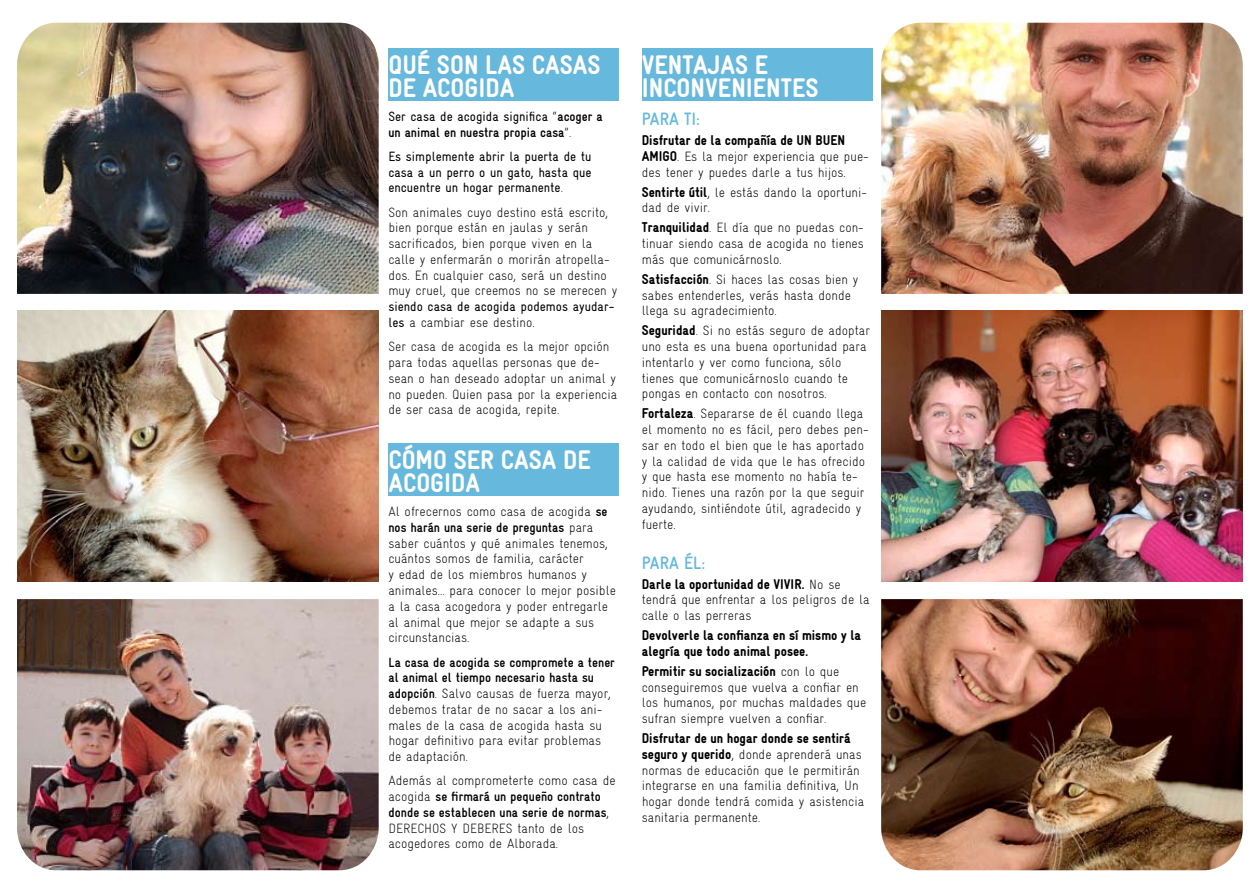
<style>
.page{position:relative;width:1259px;height:893px;background:#fff}
.page>*{position:absolute;margin:0;border:0;box-sizing:border-box;transform-origin:0 0}
.t1{font:900 condensed 27px/22.5px "Gravur";color:#fff}
.t2{font:700 condensed 18px "Gravur";color:#66b8dc}
.t3{font:900 condensed 14.25px/15.8px "Gravur";color:#000}
.t4{font:300 condensed 13.5px/15.8px "Gravur";color:#000}
.t5{font:condensed 13.5px/15.8px "Gravur";color:#000;text-align:justify}
.t6{font:700 condensed 13.5px/15.8px "Gravur";color:#000}
.s1{font-weight:400}
.s2{font-weight:300}
.s3{font-weight:700}
.s4{font-weight:900;font-size:14.25px}
.s5{font-weight:300;font-size:13.5px}
</style>
<div class="page">
<div style="left:388px;top:49px;width:231px;height:52px;background:#66b8dc"></div>
<div style="left:388px;top:443px;width:231px;height:52px;background:#66b8dc"></div>
<div style="left:642px;top:49px;width:230px;height:52px;background:#66b8dc"></div>
<img style="left:17px;top:310px;width:362px;height:271px">
<img style="left:17px;top:23px;width:362px;height:271px">
<img style="left:17px;top:599px;width:362px;height:271px">
<img style="left:881px;top:310px;width:361px;height:271px">
<img style="left:881px;top:23px;width:361px;height:271px">
<img style="left:881px;top:599px;width:361px;height:271px">
<h1 class="t1" style="left:388px;top:54px;width:214px">QUÉ SON LAS CASAS<br>DE ACOGIDA</h1>
<p class="t6" style="left:388px;top:108px;width:216px"><span class="s1">Ser casa de acogida significa</span> <span class="s2">“</span>acoger a un animal en nuestra propia casa<span class="s2">”.</span></p>
<p class="t5" style="left:388px;top:148px;width:205px">Es simplemente abrir la puerta de tu casa a un perro o un gato, hasta que encuentre un hogar permanente<span class="s2">.</span></p>
<p class="t4" style="left:388px;top:204px;width:230px">Son animales cuyo destino está escrito, bien porque están en jaulas y serán sacrificados, bien porque viven en la calle y enfermarán o morirán atropella&shy;dos. En cualquier caso, será un destino muy cruel, que creemos no se merecen y</p>
<p class="t5" style="left:388px;top:299px;width:227px">siendo casa de acogida podemos ayudar&shy;les <span class="s2">a cambiar ese destino.</span></p>
<p class="t4" style="left:388px;top:339px;width:230px">Ser casa de acogida es la mejor opción para todas aquellas personas que de&shy;sean o han deseado adoptar un animal y no pueden. Quien pasa por la experiencia de ser casa de acogida, repite.</p>
<h1 class="t1" style="left:388px;top:449px;width:204px">CÓMO SER CASA DE<br>ACOGIDA</h1>
<p class="t4" style="left:388px;top:504px;width:229px">Al ofrecernos como casa de acogida <span class="s3">se nos harán una serie de preguntas</span> para saber cuántos y qué animales tenemos, cuántos somos de familia, carácter<br>y edad de los miembros humanos y animales... para conocer lo mejor posible a la casa acogedora y poder entregarle al animal que mejor se adapte a sus circunstancias.</p>
<p class="t4" style="left:388px;top:654px;width:228px"><span class="s3">La casa de acogida se compromete a tener al animal el tiempo necesario hasta su adopción</span>. Salvo causas de fuerza mayor, debemos tratar de no sacar a los ani&shy;males de la casa de acogida hasta su hogar definitivo para evitar problemas de adaptación.</p>
<p class="t4" style="left:388px;top:773px;width:229px">Además al comprometerte como casa de acogida <span class="s3">se firmará un pequeño contrato donde se establecen una serie de normas</span>, DERECHOS Y DEBERES tanto de los acogedores como de Alborada.</p>
<h1 class="t1" style="left:642px;top:54px;width:178px">VENTAJAS E<br>INCONVENIENTES</h1>
<h2 class="t2" style="left:642px;top:109px;width:60px">PARA TI:</h2>
<p class="t3" style="left:642px;top:132px;width:205px">Disfrutar de la compañía de UN BUEN</p>
<p class="t4" style="left:642px;top:148px;width:228px"><span class="s4">AMIGO</span>. Es la mejor experiencia que pue&shy;des tener y puedes darle a tus hijos.</p>
<p class="t4" style="left:642px;top:184px;width:227px"><span class="s4">Sentirte útil</span>, le estás dando la oportuni&shy;dad de vivir.</p>
<p class="t4" style="left:642px;top:220px;width:224px;text-align:justify"><span class="s4">Tranquilidad</span>. El día que no puedas con&shy;tinuar siendo casa de acogida no tienes más que comunicárnoslo.</p>
<p class="t4" style="left:642px;top:271px;width:218px"><span class="s4">Satisfacción</span>. Si haces las cosas bien y sabes entenderles, verás hasta donde llega su agradecimiento.</p>
<p class="t4" style="left:642px;top:323px;width:230px"><span class="s4">Seguridad</span>. Si no estás seguro de adoptar uno esta es una buena oportunidad para intentarlo y ver como funciona, sólo tienes que comunicárnoslo cuando te pongas en contacto con nosotros.</p>
<p class="t4" style="left:642px;top:406px;width:228px"><span class="s4">Fortaleza</span>. Separarse de él cuando llega el momento no es fácil, pero debes pen&shy;sar en todo el bien que le has aportado y la calidad de vida que le has ofrecido y que hasta ese momento no había te&shy;nido. Tienes una razón por la que seguir ayudando, sintiéndote útil, agradecido y fuerte.</p>
<h2 class="t2" style="left:642px;top:552px;width:65px">PARA ÉL:</h2>
<p class="t3" style="left:642px;top:576px;width:200px">Darle la oportunidad de VIVIR. <span class="s5">No se</span></p>
<p class="t4" style="left:642px;top:592px;width:229px">tendrá que enfrentar a los peligros de la calle o las perreras</p>
<p class="t3" style="left:642px;top:627px;width:221px">Devolverle la confianza en sí mismo y la alegría que todo animal posee.</p>
<p class="t3" style="left:642px;top:663px;width:199px">Permitir su socialización <span class="s5">con lo que</span></p>
<p class="t4" style="left:642px;top:679px;width:226px">conseguiremos que vuelva a confiar en los humanos, por muchas maldades que sufran siempre vuelven a confiar.</p>
<p class="t3" style="left:642px;top:730px;width:210px">Disfrutar de un hogar donde se sentirá</p>
<p class="t4" style="left:642px;top:746px;width:224px"><span class="s4">seguro y querido</span>, donde aprenderá unas normas de educación que le permitirán integrarse en una familia definitiva, Un hogar donde tendrá comida y asistencia sanitaria permanente.</p>
</div>
